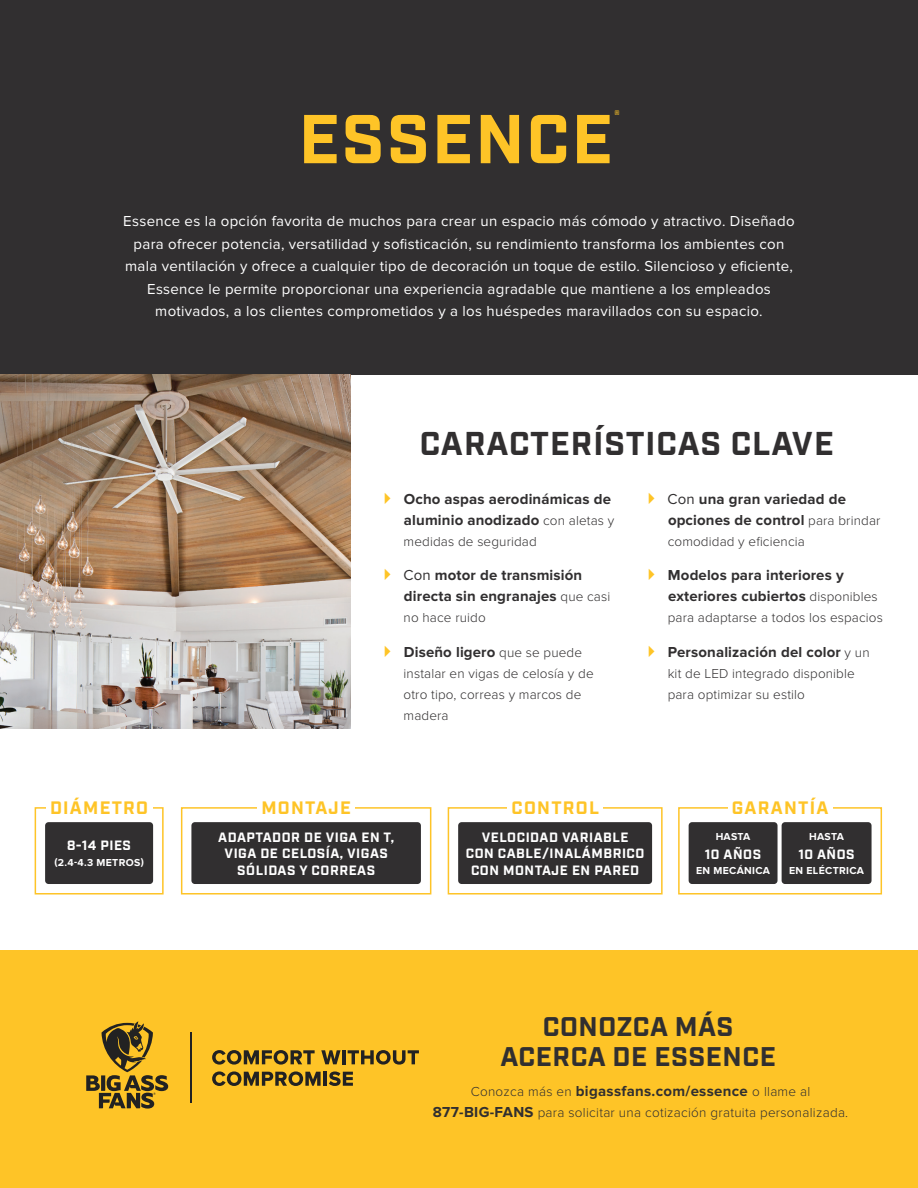
<style>
.page{position:relative;width:918px;height:1188px;background:#fff}
.page>*{position:absolute;margin:0;border:0;box-sizing:border-box;transform-origin:0 0}
.t1{font:700 69px "Industry";letter-spacing:.03em;color:#fec427}
.t2{font:700 33px "Industry";letter-spacing:.03em;color:#312f30}
.t3{font:700 27px/30px "Industry";letter-spacing:.02em;color:#312f30;text-align:center}
.t4{font:700 18px "Industry";letter-spacing:.07em;color:#fec427}
.t5{font:15px/22.5px "Proxima Nova";letter-spacing:.02em;color:#fff;text-align:center}
.t6{font:700 15px/21px "Proxima Nova";letter-spacing:.01em;color:#312f30}
.t7{font:300 13.5px/21px "Proxima Nova";letter-spacing:.01em;color:#312f30}
.t8{font:700 13.5px/16.5px "Industry";letter-spacing:.04em;color:#fff;text-align:center}
.t9{font:700 12.3px "Industry";color:#fec427}
.t10{font:700 10.5px "Proxima Nova";letter-spacing:.03em;color:#fff}
.s1{font-weight:300;font-size:13.5px}
.s2{font-weight:400}
.s3{font-weight:700;font-size:15px}
</style>
<div class="page">
<div style="left:0;top:0;width:918px;height:375px;background:#312f30"></div>
<div style="left:0;top:949px;width:918px;height:239px;background:#fec427"></div>
<img style="left:0;top:375px;width:350px;height:354px">
<div style="left:45px;top:822px;width:108px;height:62px;background:#312f30;border-radius:3px"></div>
<div style="left:35px;top:807px;width:129px;height:88px;border:2px solid #fec427"></div>
<div style="left:46px;top:800px;width:106px;height:14px;background:#fff"></div>
<div style="left:191px;top:822px;width:230px;height:62px;background:#312f30;border-radius:3px"></div>
<div style="left:181px;top:807px;width:250px;height:88px;border:2px solid #fec427"></div>
<div style="left:258px;top:800px;width:97px;height:14px;background:#fff"></div>
<div style="left:689px;top:822px;width:89px;height:62px;background:#312f30;border-radius:3px"></div>
<div style="left:782px;top:822px;width:90px;height:62px;background:#312f30;border-radius:3px"></div>
<div style="left:678px;top:807px;width:204px;height:88px;border:2px solid #fec427"></div>
<div style="left:728px;top:800px;width:104px;height:14px;background:#fff"></div>
<div style="left:458px;top:822px;width:194px;height:62px;background:#312f30;border-radius:3px"></div>
<div style="left:448px;top:807px;width:215px;height:88px;border:2px solid #fec427"></div>
<div style="left:507px;top:800px;width:96px;height:14px;background:#fff"></div>
<svg style="left:212px;top:1050px;width:103px;height:15px"></svg>
<svg style="left:321px;top:1050px;width:20px;height:14px"></svg>
<hr style="left:342px;top:1050px;width:4px;height:14px;background:#222">
<svg style="left:348px;top:1050px;width:71px;height:15px"></svg>
<svg style="left:212px;top:1071px;width:109px;height:15px"></svg>
<hr style="left:324px;top:1072px;width:3px;height:14px;background:#222">
<svg style="left:329px;top:1071px;width:24px;height:15px"></svg>
<svg style="left:86px;top:1021px;width:82px;height:88px"></svg>
<hr style="left:190px;top:1032px;width:2px;height:70px;background:#222">
<p class="t9" style="left:615px;top:107px;width:7px">®</p>
<h1 class="t1" style="left:299px;top:98px;width:316px">ESSENCE</h1>
<p class="t5" style="left:123px;top:210px;width:673px">Essence es la opción favorita de muchos para crear un espacio más cómodo y atractivo. Diseñado para ofrecer potencia, versatilidad y sofisticación, su rendimiento transforma los ambientes con mala ventilación y ofrece a cualquier tipo de decoración un toque de estilo. Silencioso y eficiente, Essence le permite proporcionar una experiencia agradable que mantiene a los empleados motivados, a los clientes comprometidos y a los huéspedes maravillados con su espacio.</p>
<h2 class="t2" style="left:420px;top:424px;width:416px">CARACTERÍSTICAS CLAVE</h2>
<p class="t4" style="left:50px;top:797px;width:100px">DIÁMETRO</p>
<p class="t8" style="left:67px;top:838px;width:65px">8-14 PIES</p>
<p class="t10" style="left:54px;top:856px;width:91px">(2.4-4.3 METROS)</p>
<p class="t6" style="left:404px;top:488px;width:212px">Ocho aspas aerodinámicas de aluminio anodizado <span class="s1">con aletas y</span></p>
<p class="t7" style="left:404px;top:531px;width:135px">medidas de seguridad</p>
<p class="t6" style="left:404px;top:565px;width:208px"><span class="s2">Con</span> motor de transmisión directa sin engranajes <span class="s1">que casi</span></p>
<p class="t7" style="left:404px;top:607px;width:84px">no hace ruido</p>
<p class="t6" style="left:404px;top:641px;width:180px">Diseño ligero <span class="s1">que se puede</span></p>
<p class="t7" style="left:404px;top:663px;width:192px">instalar en vigas de celosía y de otro tipo, correas y marcos de madera</p>
<p class="t6" style="left:668px;top:488px;width:214px"><span class="s2">Con</span> una gran variedad de opciones de control <span class="s1">para brindar</span></p>
<p class="t7" style="left:668px;top:531px;width:139px">comodidad y eficiencia</p>
<p class="t6" style="left:668px;top:565px;width:211px">Modelos para interiores y exteriores cubiertos <span class="s1">disponibles</span></p>
<p class="t7" style="left:668px;top:607px;width:217px">para adaptarse a todos los espacios</p>
<p class="t6" style="left:668px;top:641px;width:203px">Personalización del color <span class="s1">y un</span></p>
<p class="t7" style="left:668px;top:663px;width:189px">kit de LED integrado disponible para optimizar su estilo</p>
<p class="t4" style="left:261px;top:797px;width:91px">MONTAJE</p>
<p class="t8" style="left:218px;top:829px;width:178px">ADAPTADOR DE VIGA EN T,<br>VIGA DE CELOSÍA, VIGAS<br>SÓLIDAS Y CORREAS</p>
<p class="t4" style="left:512px;top:797px;width:89px">CONTROL</p>
<p class="t8" style="left:466px;top:829px;width:180px">VELOCIDAD VARIABLE<br>CON CABLE/INALÁMBRICO<br>CON MONTAJE EN PARED</p>
<p class="t4" style="left:732px;top:797px;width:98px">GARANTÍA</p>
<p class="t10" style="left:716px;top:831px;width:36px">HASTA</p>
<p class="t8" style="left:705px;top:846px;width:58px">10 AÑOS</p>
<p class="t10" style="left:696px;top:865px;width:75px">EN MECÁNICA</p>
<p class="t10" style="left:809px;top:831px;width:36px">HASTA</p>
<p class="t8" style="left:798px;top:846px;width:58px">10 AÑOS</p>
<p class="t10" style="left:789px;top:865px;width:76px">EN ELÉCTRICA</p>
<h3 class="t3" style="left:500px;top:1013px;width:277px">CONOZCA MÁS<br>ACERCA DE ESSENCE</h3>
<p class="t6" style="left:471px;top:1080px;width:341px"><span class="s1">Conozca más en</span> bigassfans.com/essence <span class="s1">o llame al</span></p>
<p class="t7" style="left:433px;top:1102px;width:417px"><span class="s3">877-BIG-FANS</span> para solicitar una cotización gratuita personalizada.</p>
</div>
